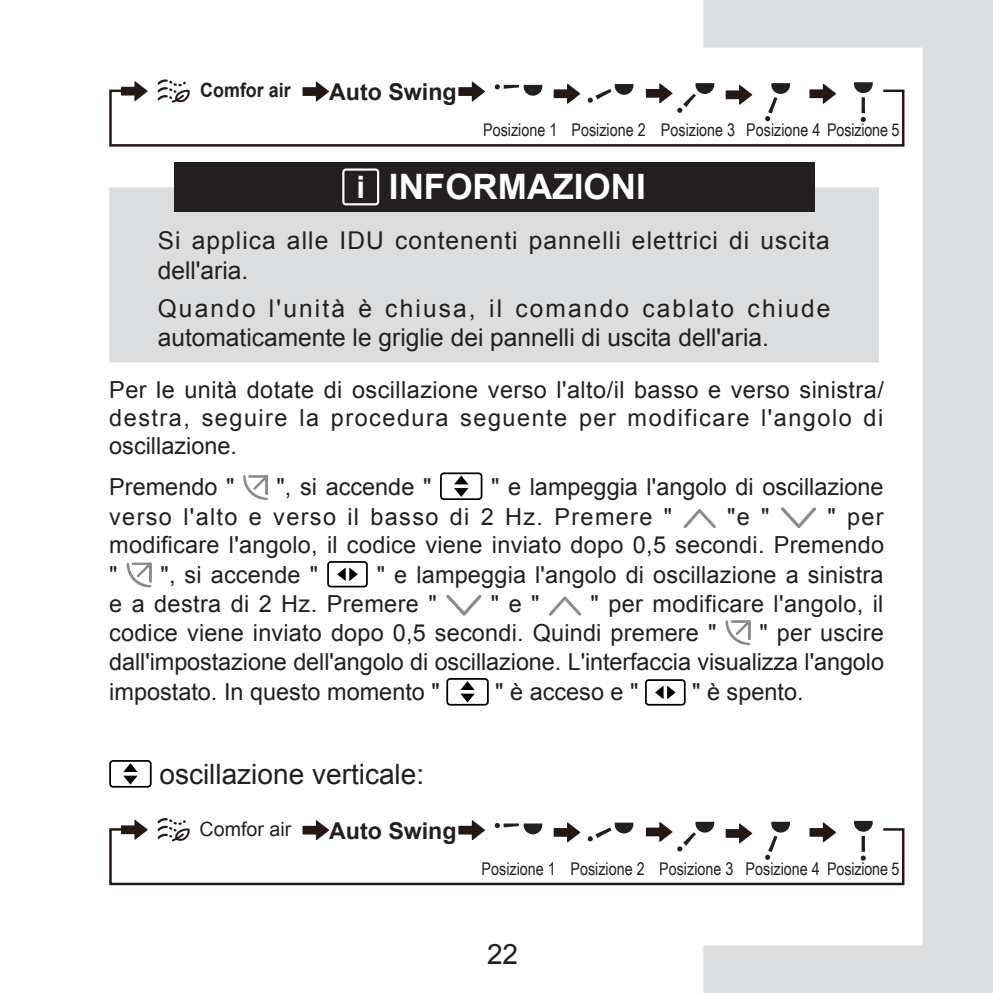
<style>
.page{position:relative;width:993px;height:993px;background:#fff}
.page>*{position:absolute;margin:0;border:0;box-sizing:border-box;transform-origin:0 0}
.t1{font:700 35px "Arial";color:#fff}
.悬挂{font:28px "Arial";color:#231f20}
.t2{font:24.5px/29.4px "Arial";color:#231f20}
.t3{font:24.5px/29.4px "Arial";letter-spacing:.045em;color:#231f20}
.悬挂-2{font:23.45px/28.7px "Arial";letter-spacing:.01em;color:#231f20;text-align:justify}
.t4{font:700 23.1px "Arial";color:#231f20}
.t5{font:700 19.6px "Arial";color:#231f20;scale:.91 1}
.t6{font:19.6px "Arial";color:#231f20}
.t7{font:17.5px "Arial Narrow";color:#231f20}
.s1{font-size:30.8px}
</style>
<div class="page">
<svg style="left:703px;top:0;width:289px;height:992px"></svg>
<svg style="left:109px;top:88px;width:796px;height:60px"></svg>
<svg style="left:121px;top:81px;width:27px;height:20px"></svg>
<svg style="left:494px;top:84px;width:48px;height:12px"></svg>
<svg style="left:587px;top:84px;width:46px;height:19px"></svg>
<svg style="left:764px;top:83px;width:25px;height:38px"></svg>
<svg style="left:853px;top:82px;width:19px;height:40px"></svg>
<svg style="left:157px;top:79px;width:33px;height:24px"></svg>
<svg style="left:302px;top:82px;width:27px;height:19px"></svg>
<svg style="left:458px;top:82px;width:27px;height:19px"></svg>
<svg style="left:553px;top:84px;width:27px;height:20px"></svg>
<svg style="left:645px;top:83px;width:69px;height:30px"></svg>
<svg style="left:725px;top:85px;width:27px;height:20px"></svg>
<svg style="left:809px;top:84px;width:26px;height:20px"></svg>
<div style="left:109px;top:187px;width:769px;height:175px;background:#dcdddf"></div>
<div style="left:174px;top:162px;width:640px;height:50px;background:#231f20"></div>
<div style="left:342px;top:168px;width:37px;height:37px;border:2px solid #fff;border-radius:3px"></div>
<svg style="left:243px;top:475px;width:25px;height:25px"></svg>
<svg style="left:440px;top:472px;width:42px;height:28px"></svg>
<svg style="left:683px;top:508px;width:32px;height:20px"></svg>
<svg style="left:780px;top:507px;width:36px;height:21px"></svg>
<svg style="left:127px;top:562px;width:24px;height:25px"></svg>
<svg style="left:327px;top:561px;width:40px;height:26px"></svg>
<svg style="left:446px;top:594px;width:35px;height:21px"></svg>
<svg style="left:549px;top:596px;width:32px;height:19px"></svg>
<svg style="left:725px;top:620px;width:25px;height:25px"></svg>
<svg style="left:446px;top:678px;width:42px;height:27px"></svg>
<svg style="left:645px;top:679px;width:40px;height:26px"></svg>
<svg style="left:109px;top:760px;width:42px;height:27px"></svg>
<svg style="left:109px;top:826px;width:796px;height:60px"></svg>
<svg style="left:121px;top:819px;width:27px;height:20px"></svg>
<svg style="left:494px;top:823px;width:48px;height:11px"></svg>
<svg style="left:587px;top:822px;width:46px;height:19px"></svg>
<svg style="left:764px;top:821px;width:25px;height:38px"></svg>
<svg style="left:853px;top:820px;width:19px;height:40px"></svg>
<svg style="left:157px;top:818px;width:33px;height:23px"></svg>
<svg style="left:302px;top:820px;width:27px;height:19px"></svg>
<svg style="left:458px;top:820px;width:27px;height:19px"></svg>
<svg style="left:553px;top:822px;width:27px;height:20px"></svg>
<svg style="left:645px;top:821px;width:69px;height:30px"></svg>
<svg style="left:725px;top:823px;width:27px;height:20px"></svg>
<svg style="left:809px;top:822px;width:26px;height:20px"></svg>
<p class="t5" style="left:200px;top:77px;width:101px">Comfor air</p>
<p class="t4" style="left:329px;top:77px;width:129px">Auto Swing</p>
<p class="t7" style="left:483px;top:117px;width:76px">Posizione 1</p>
<p class="t7" style="left:571px;top:117px;width:76px">Posizione 2</p>
<p class="t7" style="left:660px;top:117px;width:76px">Posizione 3</p>
<p class="t7" style="left:746px;top:117px;width:155px">Posizione 4 Posizione 5</p>
<p class="t1" style="left:356px;top:164px;width:291px"><span class="s1">i</span> INFORMAZIONI</p>
<p class="t3" style="left:158px;top:226px;width:673px">Si applica alle IDU contenenti pannelli elettrici di uscita dell'aria.</p>
<p class="t2" style="left:158px;top:293px;width:674px">Quando l'unità è chiusa, il comando cablato chiude automaticamente le griglie dei pannelli di uscita dell'aria.</p>
<p class="悬挂-2" style="left:109px;top:376px;width:775px">Per le unità dotate di oscillazione verso l'alto/il basso e verso sinistra/ destra, seguire la procedura seguente per modificare l'angolo di oscillazione.</p>
<p class="悬挂-2" style="left:109px;top:472px;width:127px">Premendo "</p>
<p class="悬挂-2" style="left:276px;top:472px;width:156px">", si accende "</p>
<p class="悬挂-2" style="left:109px;top:471px;width:775px;line-height:30.1px;text-indent:381px">" e lampeggia l'angolo di oscillazione verso l'alto e verso il basso di 2 Hz. Premere "</p>
<p class="悬挂-2" style="left:109px;top:502px;width:776px;text-indent:718px">" per modificare l'angolo, il codice viene inviato dopo 0,5 secondi. Premendo "</p>
<p class="悬挂-2" style="left:727px;top:502px;width:44px">"e "</p>
<p class="悬挂-2" style="left:109px;top:559px;width:775px;line-height:29.8px;text-indent:267px">" e lampeggia l'angolo di oscillazione a sinistra e a destra di 2 Hz. Premere "</p>
<p class="悬挂-2" style="left:160px;top:560px;width:159px">", si accende "</p>
<p class="悬挂-2" style="left:109px;top:589px;width:775px;text-indent:481px">" per modificare l'angolo, il codice viene inviato dopo 0,5 secondi. Quindi premere "</p>
<p class="悬挂-2" style="left:490px;top:589px;width:50px">" e "</p>
<p class="悬挂-2" style="left:109px;top:618px;width:776px;text-indent:650px">" per uscire dall'impostazione dell'angolo di oscillazione. L'interfaccia visualizza l'angolo impostato. In questo momento "</p>
<p class="悬挂-2" style="left:495px;top:677px;width:145px">" è acceso e "</p>
<p class="悬挂-2" style="left:691px;top:677px;width:113px">" è spento.</p>
<p class="悬挂" style="left:159px;top:755px;width:266px">oscillazione verticale:</p>
<p class="t6" style="left:199px;top:815px;width:93px">Comfor air</p>
<p class="t4" style="left:329px;top:815px;width:129px">Auto Swing</p>
<p class="t7" style="left:481px;top:855px;width:76px">Posizione 1</p>
<p class="t7" style="left:570px;top:855px;width:76px">Posizione 2</p>
<p class="t7" style="left:659px;top:855px;width:76px">Posizione 3</p>
<p class="t7" style="left:745px;top:855px;width:155px">Posizione 4 Posizione 5</p>
<p class="悬挂" style="left:487px;top:935px;width:33px">22</p>
</div>
